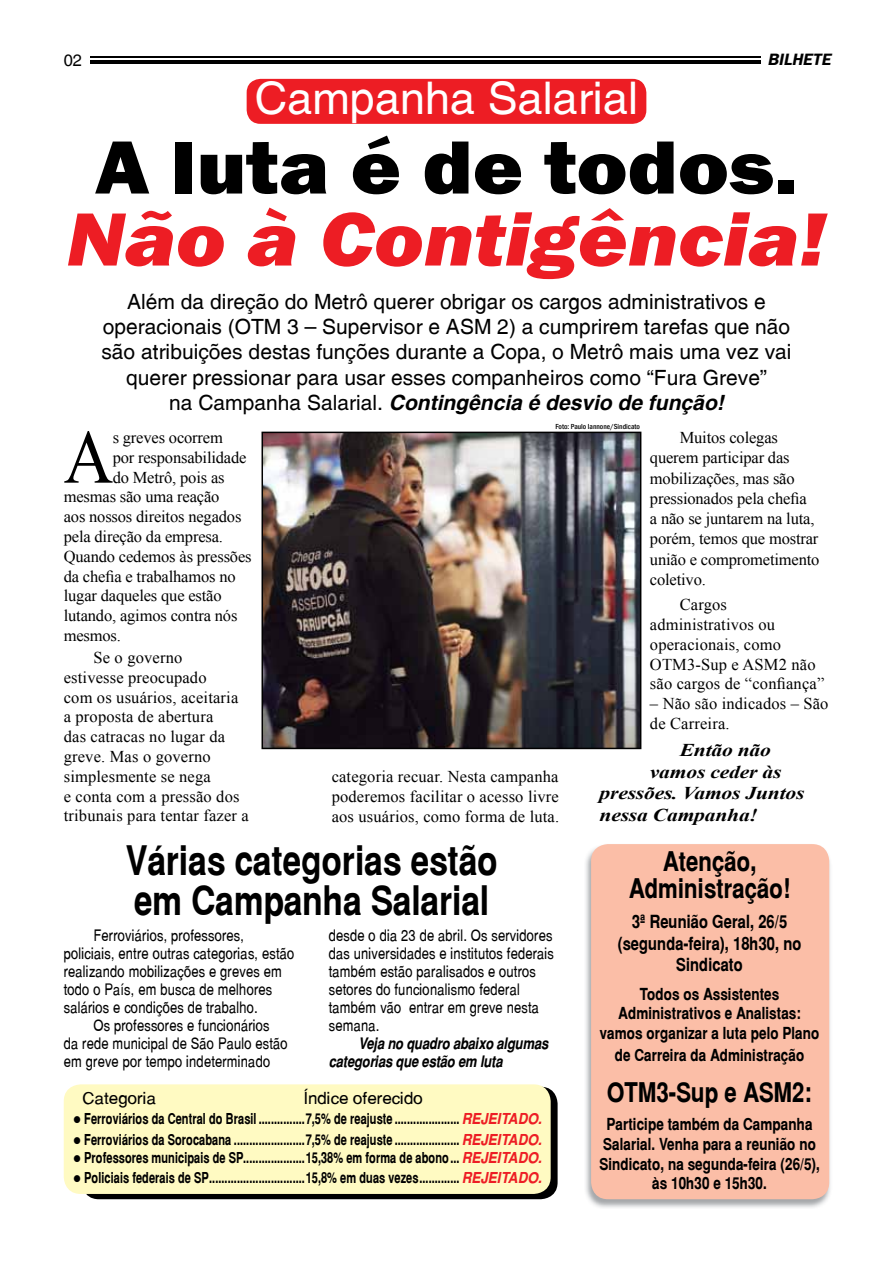
<style>
.page{position:relative;width:893px;height:1263px;background:#fff}
.page>*{position:absolute;margin:0;border:0;box-sizing:border-box;transform-origin:0 0}
.t1{font:italic 800 78px "Franklin Gothic";color:#ed1d24;scale:1.1 1}
.t2{font:800 78px "Franklin Gothic";color:#000;scale:1.1 1}
.t3{font:76.35px "Times New Roman";color:#000;scale:.9 1}
.t4{font:45px "Switzerland Plain";color:#fff}
.t5{font:700 40.5px/40.5px "Switzerland Narrow";color:#000}
.t6{font:700 27px/27px "Switzerland Narrow";color:#000;text-align:center}
.t7{font:21px/25.2px "Switzerland Plain";color:#000;text-align:center}
.t8{font:italic 700 21px "Switzerland";color:#000}
.t9{font:italic 700 18px "Times New Roman";letter-spacing:-.01em;color:#000;scale:1.2 1}
.t10{font:700 18px/21.6px "Switzerland Narrow";color:#000;text-align:center}
.t11{font:16.5px/20.2px "Times New Roman";letter-spacing:-.01em;color:#000;text-align:justify}
.t12{font:16.5px/19.8px "Times New Roman";letter-spacing:.01em;color:#000}
.t13{font:700 16.5px/19.8px "Switzerland Narrow";color:#000;text-align:center}
.t14{font:16.5px "Switzerland Narrow Plain";color:#000;scale:1.25 1}
.t15{font:italic 700 16.5px "Frankfurt Gothic";color:#000}
.t16{font:16.5px "Switzerland Plain";color:#000}
.t17{font:15.75px/18px "Switzerland Narrow Plain";letter-spacing:.01em;color:#000}
.t18{font:italic 700 15.75px/18px "Switzerland Narrow";letter-spacing:-.01em;color:#000}
.t19{font:700 15px "Switzerland Narrow";color:#000;scale:.9 1}
.t20{font:500 condensed 7.5px "Franklin Gothic";color:#000}
.s1{font-family:"Switzerland Plain";font-weight:400;font-style:normal}
.s2{font-style:italic;color:#ed1d24}
</style>
<div class="page">
<hr style="left:91px;top:56px;width:670px;height:2px;background:#000">
<hr style="left:91px;top:60px;width:670px;height:4px;background:#000">
<img style="left:261px;top:432px;width:380px;height:317px">
<div style="left:247px;top:79px;width:399px;height:45px;background:#ed1d24;border-radius:14px"></div>
<div style="left:82px;top:1087px;width:476px;height:112px;background:#000;border-radius:17px"></div>
<div style="left:64px;top:1084px;width:487px;height:110px;background:#fffac2;border-radius:17px"></div>
<img style="left:585px;top:844px;width:246px;height:364px">
<div style="left:591px;top:844px;width:238px;height:355px;background:#fbbea7;border-radius:17px"></div>
<p class="t16" style="left:64px;top:51px;width:20px">02</p>
<p class="t15" style="left:768px;top:49px;width:65px">BILHETE</p>
<h3 class="t4" style="left:255px;top:71px;width:385px">Campanha Salarial</h3>
<h1 class="t2" style="left:95px;top:117px;width:641px">A luta é de todos.</h1>
<h1 class="t1" style="left:67px;top:188px;width:692px">Não à Contigência!</h1>
<p class="t7" style="left:101px;top:289px;width:692px">Além da direção do Metrô querer obrigar os cargos administrativos e operacionais (OTM 3 – Supervisor e ASM 2) a cumprirem tarefas que não são atribuições destas funções durante a Copa, o Metrô mais uma vez vai querer pressionar para usar esses companheiros como “Fura Greve”</p>
<p class="t8" style="left:169px;top:390px;width:556px"><span class="s1">na Campanha Salarial.</span> Contingência é desvio de função!</p>
<h2 class="t3" style="left:64px;top:406px;width:57px">A</h2>
<p class="t11" style="left:113px;top:427px;width:112px">s greves ocorrem</p>
<p class="t11" style="left:113px;top:447px;width:135px">por responsabilidade</p>
<p class="t11" style="left:113px;top:467px;width:113px">do Metrô, pois as</p>
<p class="t11" style="left:64px;top:487px;width:157px">mesmas são uma reação</p>
<p class="t11" style="left:64px;top:506px;width:179px">aos nossos direitos negados</p>
<p class="t11" style="left:64px;top:526px;width:161px">pela direção da empresa.</p>
<p class="t11" style="left:64px;top:546px;width:189px">Quando cedemos às pressões</p>
<p class="t11" style="left:64px;top:566px;width:173px">da chefia e trabalhamos no</p>
<p class="t11" style="left:64px;top:586px;width:159px">lugar daqueles que estão</p>
<p class="t11" style="left:64px;top:605px;width:175px">lutando, agimos contra nós</p>
<p class="t11" style="left:64px;top:625px;width:59px">mesmos.</p>
<p class="t12" style="left:64px;top:647px;width:187px;text-indent:30px">Se o governo<br>estivesse preocupado<br>com os usuários, aceitaria a proposta de abertura<br>das catracas no lugar da greve. Mas o governo simplesmente se nega<br>e conta com a pressão dos tribunais para tentar fazer a</p>
<p class="t20" style="left:555px;top:422px;width:86px">Foto: Paulo Iannone/Sindicato</p>
<p class="t11" style="left:650px;top:427px;width:171px;text-align:left;text-indent:30px">Muitos colegas querem participar das mobilizações, mas são pressionados pela chefia<br>a não se juntarem na luta, porém, temos que mostrar união e comprometimento coletivo.</p>
<p class="t12" style="left:650px;top:594px;width:176px;text-indent:30px">Cargos administrativos ou operacionais, como<br>OTM3-Sup e ASM2 não são cargos de “confiança”</p>
<p class="t12" style="left:650px;top:693px;width:180px">– Não são indicados – São de Carreira.</p>
<p class="t9" style="left:680px;top:737px;width:78px">Então não</p>
<p class="t9" style="left:650px;top:759px;width:111px">vamos ceder às</p>
<p class="t9" style="left:600px;top:781px;width:172px">pressões. Vamos Juntos</p>
<p class="t9" style="left:600px;top:802px;width:134px">nessa Campanha!</p>
<p class="t11" style="left:332px;top:766px;width:229px;line-height:19.8px">categoria recuar. Nesta campanha poderemos facilitar o acesso livre aos usuários, como forma de luta.</p>
<h3 class="t5" style="left:126px;top:840px;width:374px">Várias categorias estão em Campanha Salarial</h3>
<p class="t17" style="left:94px;top:926px;width:152px">Ferroviários, professores,</p>
<p class="t17" style="left:64px;top:944px;width:232px">policiais, entre outras categorias, estão</p>
<p class="t17" style="left:64px;top:962px;width:220px">realizando mobilizações e greves em</p>
<p class="t17" style="left:64px;top:980px;width:210px">todo o País, em busca de melhores</p>
<p class="t17" style="left:64px;top:998px;width:196px">salários e condições de trabalho.</p>
<p class="t17" style="left:94px;top:1016px;width:178px">Os professores e funcionários</p>
<p class="t17" style="left:64px;top:1034px;width:226px">da rede municipal de São Paulo estão</p>
<p class="t17" style="left:64px;top:1052px;width:208px">em greve por tempo indeterminado</p>
<p class="t17" style="left:329px;top:926px;width:227px">desde o dia 23 de abril. Os servidores das universidades e institutos federais também estão paralisados e outros setores do funcionalismo federal também vão entrar em greve nesta semana.</p>
<p class="t18" style="left:329px;top:1034px;width:221px;text-indent:30px">Veja no quadro abaixo algumas categorias que estão em luta</p>
<p class="t14" style="left:83px;top:1088px;width:60px">Categoria</p>
<p class="t14" style="left:303px;top:1088px;width:97px">Índice oferecido</p>
<p class="t19" style="left:73px;top:1110px;width:522px">● Ferroviários da Central do Brasil ...............7,5% de reajuste .....................<span class="s2">REJEITADO.</span></p>
<p class="t19" style="left:73px;top:1130px;width:522px">● Ferroviários da Sorocabana .......................7,5% de reajuste .....................<span class="s2">REJEITADO.</span></p>
<p class="t19" style="left:73px;top:1148px;width:522px">● Professores municipais de SP....................15,38% em forma de abono ...<span class="s2">REJEITADO.</span></p>
<p class="t19" style="left:73px;top:1168px;width:522px">● Policiais federais de SP ...............................15,8% em duas vezes .............<span class="s2">REJEITADO.</span></p>
<h3 class="t6" style="left:629px;top:848px;width:163px">Atenção,<br>Administração!</h3>
<p class="t10" style="left:618px;top:911px;width:185px">3ª Reunião Geral, 26/5 (segunda-feira), 18h30, no<br>Sindicato</p>
<p class="t13" style="left:600px;top:984px;width:221px">Todos os Assistentes<br>Administrativos e Analistas: vamos organizar a luta pelo Plano</p>
<p class="t13" style="left:615px;top:1045px;width:191px">de Carreira da Administração</p>
<h3 class="t6" style="left:607px;top:1078px;width:206px">OTM3-Sup e ASM2:</h3>
<p class="t13" style="left:599px;top:1114px;width:222px">Participe também da Campanha<br>Salarial. Venha para a reunião no<br>Sindicato, na segunda-feira (26/5), às 10h30 e 15h30.</p>
</div>
